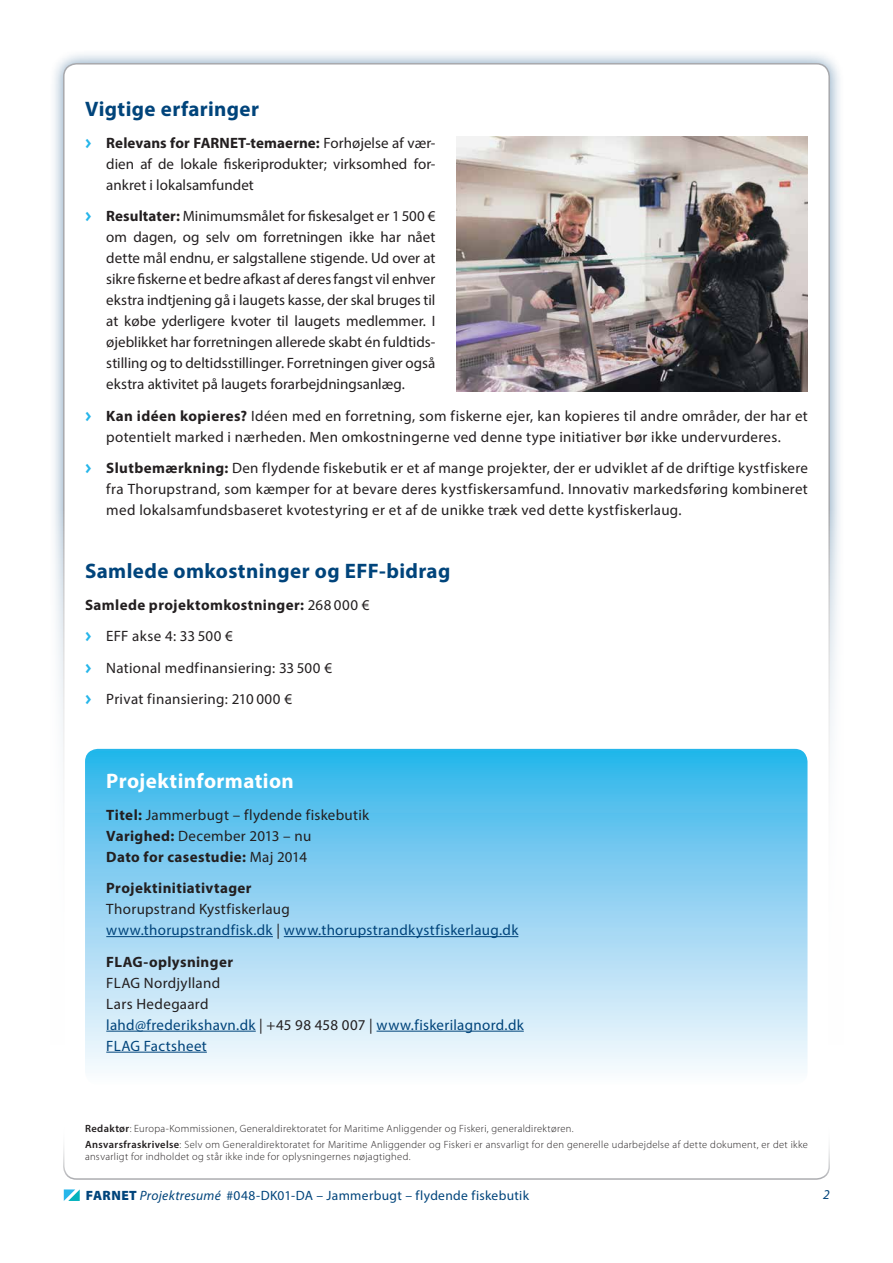
<style>
.page{position:relative;width:893px;height:1263px;background:#fff}
.page>*{position:absolute;margin:0;border:0;box-sizing:border-box;transform-origin:0 0}
.t1{font:700 21px "Myriad Pro";letter-spacing:.02em;color:#00447b}
.t2{font:700 21px "Myriad Pro";letter-spacing:.02em;color:#fff}
.t3{font:15px/21px "Myriad Pro";letter-spacing:.02em;color:#231f20;text-align:justify}
.t4{font:15px/21px "Myriad Pro";letter-spacing:.02em;color:#00447b}
.t5{font:700 15px "Myriad Pro";letter-spacing:.025em;color:#231f20}
.t6{font:13.5px "Myriad Pro";letter-spacing:.025em;color:#00447b}
.t7{font:italic 13.5px "Myriad Pro";color:#00447b}
.t8{font:300 10.5px/16.2px "Myriad Pro";letter-spacing:.03em;color:#231f20}
.s1{font-family:"Meta Plus Bold Caps";color:#26b6ea}
.s2{font-weight:700}
.s3{color:#231f20}
.s4{font-weight:600}
.s5{font-weight:900}
.s6{font-style:italic}
</style>
<div class="page">
<div style="left:49px;top:49px;width:795px;height:1165px;background:#00447b;opacity:.5"></div>
<div style="left:64px;top:64px;width:765px;height:1135px;background:#fff;border-radius:13px"></div>
<div style="left:0;top:510px;width:893px;height:753px;background:#fff"></div>
<svg style="left:64px;top:1189px;width:16px;height:12px"></svg>
<svg style="left:63px;top:1146px;width:767px;height:34px"></svg>
<svg style="left:85px;top:749px;width:722px;height:321px;background:#94d5f3"></svg>
<hr style="left:106px;top:936px;width:167px;height:1px;background:#00447b">
<hr style="left:284px;top:936px;width:234px;height:1px;background:#00447b">
<hr style="left:106px;top:1031px;width:150px;height:1px;background:#00447b">
<hr style="left:377px;top:1031px;width:147px;height:1px;background:#00447b">
<hr style="left:106px;top:1052px;width:101px;height:1px;background:#00447b">
<img style="left:457px;top:136px;width:350px;height:255px">
<h1 class="t1" style="left:85px;top:95px;width:176px">Vigtige erfaringer</h1>
<p class="t3" style="left:106px;top:132px;width:331px;text-indent:-21px"><span class="s1">&gt;</span> <span class="s2">Relevans for FARNET-temaerne:</span> Forhøjelse af vær&shy;dien af de lokale fiskeriprodukter; virksomhed for&shy;ankret i lokalsamfundet</p>
<p class="t3" style="left:106px;top:205px;width:331px;text-indent:-21px"><span class="s1">&gt;</span> <span class="s2">Resultater:</span> Minimumsmålet for fiskesalget er 1500 € om dagen, og selv om forretningen ikke har nået dette mål endnu, er salgstallene stigende. Ud over at sikre fiskerne et bedre afkast af deres fangst vil enhver ekstra indtjening gå i laugets kasse, der skal bruges til at købe yderligere kvoter til laugets medlemmer. I øjeblikket har forretningen allerede skabt én fuldtids&shy;stilling og to deltidsstillinger. Forretningen giver også ekstra aktivitet på laugets forarbejdningsanlæg.</p>
<p class="t3" style="left:85px;top:405px;width:724px;text-align:center"><span class="s1">&gt;</span> <span class="s2">Kan idéen kopieres?</span> Idéen med en forretning, som fiskerne ejer, kan kopieres til andre områder, der har et potentielt marked i nærheden. Men omkostningerne ved denne type initiativer bør ikke undervurderes.</p>
<p class="t3" style="left:106px;top:457px;width:703px;text-indent:-21px"><span class="s1">&gt;</span> <span class="s2">Slutbemærkning:</span> Den flydende fiskebutik er et af mange projekter, der er udviklet af de driftige kystfiskere fra Thorupstrand, som kæmper for at bevare deres kystfiskersamfund. Innovativ markedsføring kombineret med lokalsamfundsbaseret kvotestyring er et af de unikke træk ved dette kystfiskerlaug.</p>
<h1 class="t1" style="left:85px;top:557px;width:367px">Samlede omkostninger og EFF-bidrag</h1>
<p class="t3" style="left:85px;top:589px;width:286px;line-height:31.5px;text-align:left"><span class="s2">Samlede projektomkostninger:</span> 268 000 € <span class="s1">&gt;</span> EFF akse 4: 33 500 €<br><span class="s1">&gt;</span> National medfinansiering: 33 500 €<br><span class="s1">&gt;</span> Privat finansiering: 210 000 €</p>
<h1 class="t2" style="left:106px;top:767px;width:189px">Projektinformation</h1>
<p class="t3" style="left:106px;top:804px;width:264px;text-align:left"><span class="s2">Titel:</span> Jammerbugt – flydende fiskebutik<br><span class="s2">Varighed:</span> December 2013 – nu<br><span class="s2">Dato for casestudie:</span> Maj 2014</p>
<p class="t5" style="left:106px;top:878px;width:147px">Projektinitiativtager</p>
<p class="t4" style="left:106px;top:898px;width:414px"><span class="s3">Thorupstrand Kystfiskerlaug<br></span>www.thorupstrandfisk.dk <span class="s3">|</span> www.thorupstrandkystfiskerlaug.dk</p>
<p class="t5" style="left:106px;top:952px;width:128px">FLAG-oplysninger</p>
<p class="t4" style="left:106px;top:972px;width:419px"><span class="s3">FLAG Nordjylland<br>Lars Hedegaard<br></span>lahd@frederikshavn.dk <span class="s3">| +45 98 458 007 |</span> www.fiskerilagnord.dk<br>FLAG Factsheet</p>
<p class="t8" style="left:85px;top:1120px;width:724px"><span class="s4">Redaktør</span>: Europa-Kommissionen, Generaldirektoratet for Maritime Anliggender og Fiskeri, generaldirektøren.<br><span class="s4">Ansvarsfraskrivelse</span>: Selv om Generaldirektoratet for Maritime Anliggender og Fiskeri er ansvarligt for den generelle udarbejdelse af dette dokument, er det ikke</p>
<p class="t8" style="left:85px;top:1148px;width:327px">ansvarligt for indholdet og står ikke inde for oplysningernes nøjagtighed.</p>
<p class="t6" style="left:86px;top:1187px;width:445px"><span class="s5">FARNET</span> <span class="s6">Projektresumé</span> #048-DK01-DA – Jammerbugt – flydende fiskebutik</p>
<p class="t7" style="left:823px;top:1186px;width:8px">2</p>
</div>
